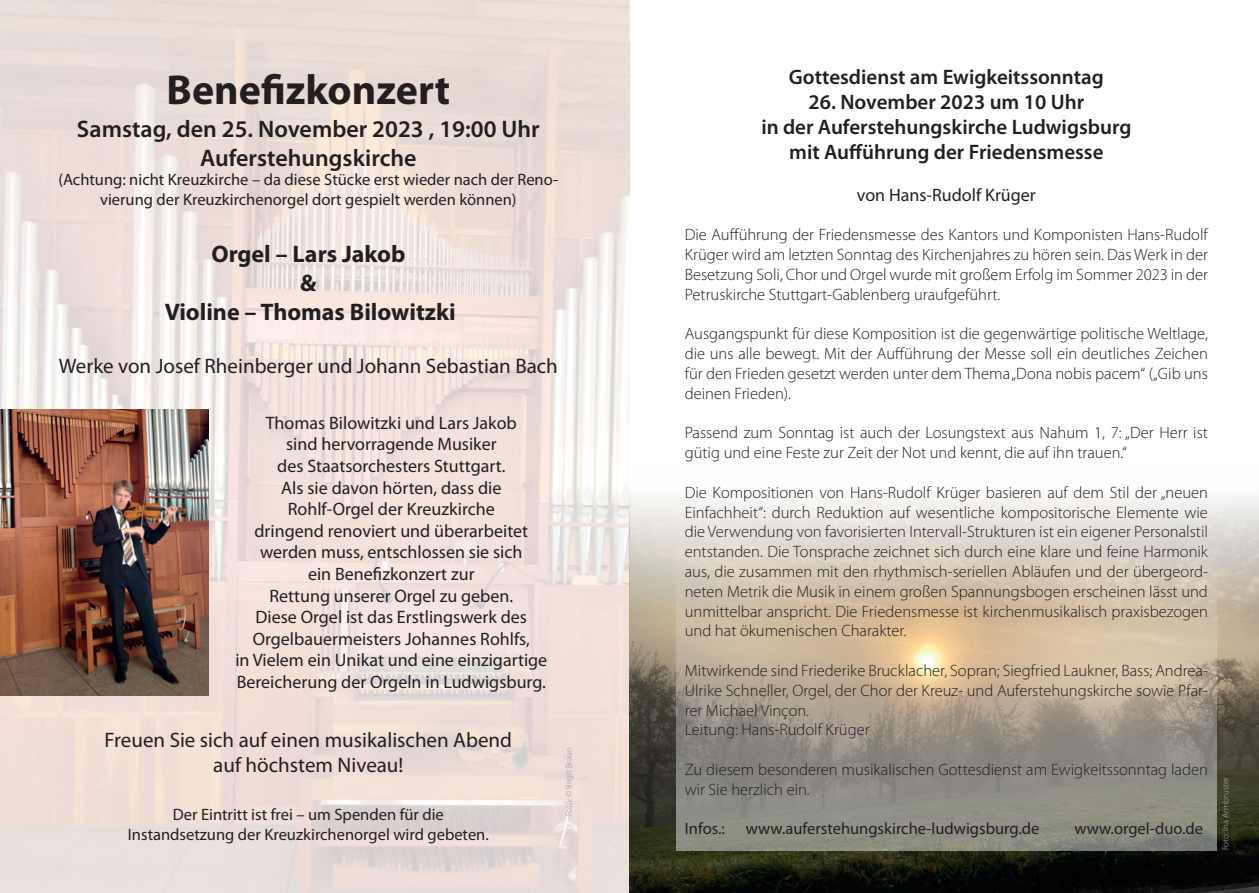
<style>
.page{position:relative;width:1259px;height:893px;background:#fff}
.page>*{position:absolute;margin:0;border:0;box-sizing:border-box;transform-origin:0 0}
.t1{font:700 42px "Myriad Pro";color:#231f20}
.t2{font:600 24px/28.8px "Myriad Pro";color:#231f20;text-align:center}
.t3{font:700 24px/28.8px "Myriad Pro";color:#231f20;text-align:center}
.t4{font:600 21px/25.2px "Myriad Pro";color:#231f20;text-align:center}
.t5{font:21px/25.2px "Myriad Pro";color:#231f20;text-align:center}
.t6{font:18px/21.6px "Myriad Pro";color:#231f20;text-align:center}
.t7{font:300 16.5px/19.8px "Myriad Pro";color:#231f20;text-align:justify}
.t8{font:16.5px/19.8px "Myriad Pro";color:#231f20;text-align:center}
.t9{font:300 9px "Myriad Pro";color:#b2b3b7}
.t10{font:300 9px "Myriad Pro";color:#939598}
</style>
<div class="page">
<img style="left:0;top:0;width:629px;height:893px">
<img style="left:0;top:409px;width:208px;height:286px">
<img style="left:629px;top:492px;width:630px;height:401px">
<svg style="left:676px;top:492px;width:540px;height:358px"></svg>
<h1 class="t1" style="left:166px;top:66px;width:285px">Benefizkonzert</h1>
<h2 class="t2" style="left:77px;top:115px;width:464px">Samstag, den 25. November 2023 , 19:00 Uhr<br>Auferstehungskirche</h2>
<p class="t8" style="left:59px;top:170px;width:501px">(Achtung: nicht Kreuzkirche – da diese Stücke erst wieder nach der Reno&shy;vierung der Kreuzkirchenorgel dort gespielt werden können)</p>
<h2 class="t3" style="left:165px;top:240px;width:293px">Orgel – Lars Jakob<br>&amp;<br>Violine – Thomas Bilowitzki</h2>
<p class="t5" style="left:59px;top:354px;width:500px">Werke von Josef Rheinberger und Johann Sebastian Bach</p>
<p class="t6" style="left:235px;top:412px;width:313px">Thomas Bilowitzki und Lars Jakob<br>sind hervorragende Musiker<br>des Staatsorchesters Stuttgart.<br>Als sie davon hörten, dass die<br>Rohlf-Orgel der Kreuzkirche<br>dringend renoviert und überarbeitet werden muss, entschlossen sie sich<br>ein Benefizkonzert zur<br>Rettung unserer Orgel zu geben.<br>Diese Orgel ist das Erstlingswerk des Orgelbauermeisters Johannes Rohlfs,<br>in Vielem ein Unikat und eine einzigartige Bereicherung der Orgeln in Ludwigsburg.</p>
<p class="t5" style="left:105px;top:728px;width:409px">Freuen Sie sich auf einen musikalischen Abend auf höchstem Niveau!</p>
<p class="t8" style="left:128px;top:805px;width:362px">Der Eintritt ist frei – um Spenden für die<br>Instandsetzung der Kreuzkirchenorgel wird gebeten.</p>
<p class="t10" style="left:564px;top:816px;width:71px;rotate:-90deg">Foto: © Birgit Braun</p>
<p class="t4" style="left:789px;top:64px;width:317px">Gottesdienst am Ewigkeitssonntag</p>
<p class="t4" style="left:761px;top:90px;width:371px">26. November 2023 um 10 Uhr<br>in der Auferstehungskirche Ludwigsburg mit Aufführung der Friedensmesse</p>
<p class="t6" style="left:857px;top:184px;width:180px">von Hans-Rudolf Krüger</p>
<p class="t7" style="left:685px;top:225px;width:525px">Die Aufführung der Friedensmesse des Kantors und Komponisten Hans-Rudolf Krüger wird am letzten Sonntag des Kirchenjahres zu hören sein. Das Werk in der Besetzung Soli, Chor und Orgel wurde mit großem Erfolg im Sommer 2023 in der Petruskirche Stuttgart-Gablenberg uraufgeführt.</p>
<p class="t7" style="left:685px;top:324px;width:525px">Ausgangspunkt für diese Komposition ist die gegenwärtige politische Weltlage, die uns alle bewegt. Mit der Aufführung der Messe soll ein deutliches Zeichen für den Frieden gesetzt werden unter dem Thema „Dona nobis pacem“ („Gib uns deinen Frieden).</p>
<p class="t7" style="left:685px;top:423px;width:524px">Passend zum Sonntag ist auch der Losungstext aus Nahum 1, 7: „Der Herr ist gütig und eine Feste zur Zeit der Not und kennt, die auf ihn trauen.“</p>
<p class="t7" style="left:685px;top:483px;width:525px">Die Kompositionen von Hans-Rudolf Krüger basieren auf dem Stil der „neuen Einfachheit“: durch Reduktion auf wesentliche kompositorische Elemente wie die Verwendung von favorisierten Intervall-Strukturen ist ein eigener Personalstil entstanden. Die Tonsprache zeichnet sich durch eine klare und feine Harmonik aus, die zusammen mit den rhythmisch-seriellen Abläufen und der übergeord&shy;neten Metrik die Musik in einem großen Spannungsbogen erscheinen lässt und unmittelbar anspricht. Die Friedensmesse ist kirchenmusikalisch praxisbezogen und hat ökumenischen Charakter.</p>
<p class="t7" style="left:685px;top:661px;width:524px;text-align:left">Mitwirkende sind Friederike Brucklacher, Sopran; Siegfried Laukner, Bass; Andrea-Ulrike Schneller, Orgel, der Chor der Kreuz- und Auferstehungskirche sowie Pfar&shy;rer Michael Vinçon.<br>Leitung: Hans-Rudolf Krüger</p>
<p class="t7" style="left:685px;top:760px;width:525px">Zu diesem besonderen musikalischen Gottesdienst am Ewigkeitssonntag laden wir Sie herzlich ein.</p>
<p class="t8" style="left:685px;top:819px;width:42px">Infos.:</p>
<p class="t8" style="left:746px;top:819px;width:295px">www.auferstehungskirche-ludwigsburg.de</p>
<p class="t8" style="left:1074px;top:819px;width:130px">www.orgel-duo.de</p>
<p class="t9" style="left:1220px;top:850px;width:75px;rotate:-90deg">Foto: Ina Armbruster</p>
</div>
